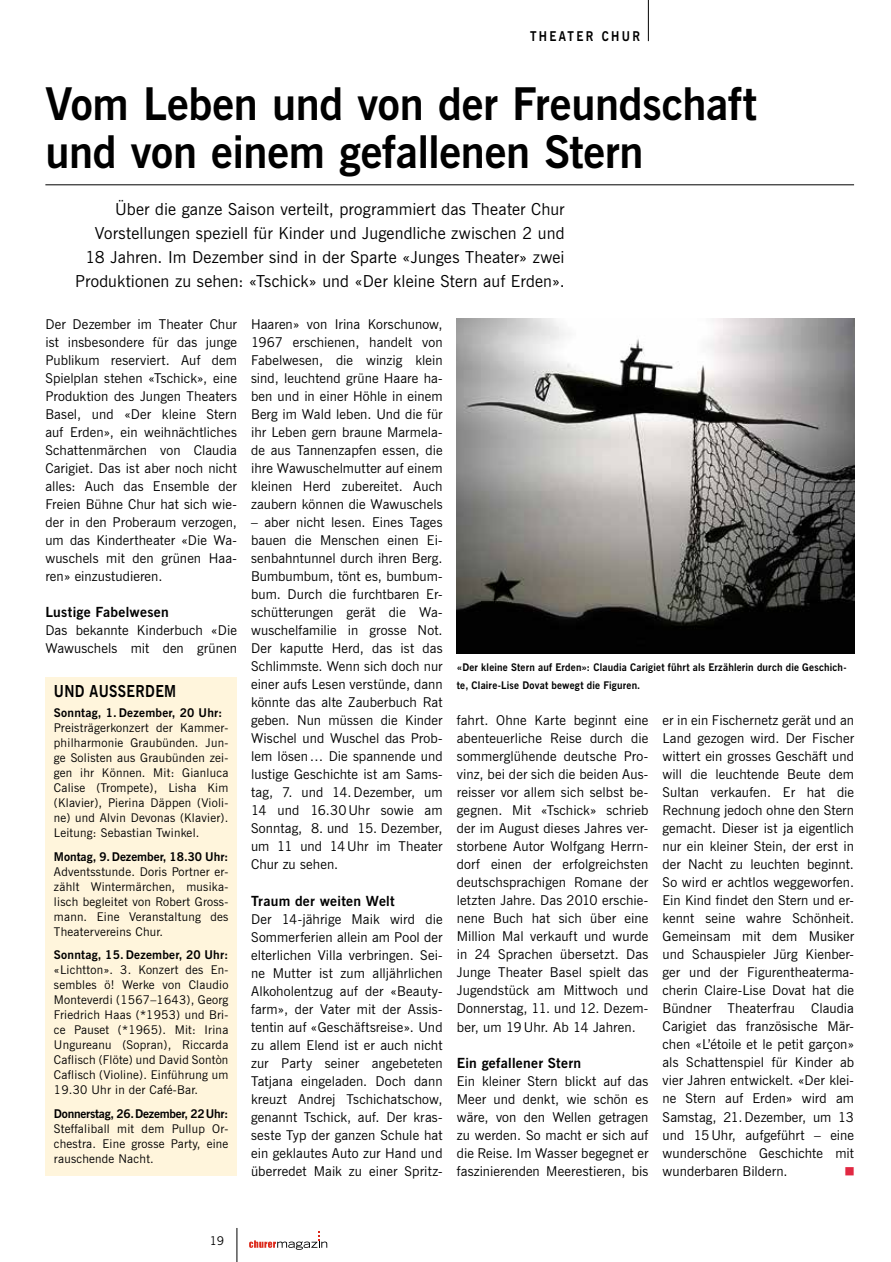
<style>
.page{position:relative;width:891px;height:1262px;background:#fff}
.page>*{position:absolute;margin:0;border:0;box-sizing:border-box;transform-origin:0 0}
.t1{font:700 45px/48px "News Gothic BT";letter-spacing:-.005em;color:#000}
.t2{font:16.5px/24px "News Gothic BT";letter-spacing:.01em;color:#000;text-align:right}
.t3{font:700 16.5px "News Gothic BT";letter-spacing:.025em;color:#000;scale:.86 1}
.t4{font:700 13.95px "News Gothic BT";letter-spacing:.02em;color:#000}
.t5{font:13.5px/18px "News Gothic BT";letter-spacing:.01em;color:#000;text-align:justify}
.t6{font:700 13.5px "News Gothic BT";letter-spacing:.2em;color:#000;scale:.86 1}
.t7{font:12px/15px "News Gothic BT";letter-spacing:.02em;color:#000;text-align:justify}
.t8{font:700 12px "News Gothic BT";letter-spacing:.02em;color:#000}
.t9{font:700 12px "News Gothic BT";letter-spacing:-.02em;color:#000}
.t10{font:700 12px "News Gothic BT";color:#000}
.t11{font:700 10.5px/18px "News Gothic BT";letter-spacing:.02em;color:#000;scale:.95 1}
.t12{font:9px "Zapf Dingbats IT Cby BT";color:#e12842}
</style>
<div class="page">
<hr style="left:647px;top:0;width:1px;height:41px;background:#000">
<hr style="left:236px;top:1227px;width:1px;height:34px;background:#000">
<svg style="left:249px;top:1231px;width:78px;height:18px"></svg>
<hr style="left:45px;top:184px;width:808px;height:1px;background:#000">
<div style="left:45px;top:676px;width:192px;height:499px;background:#fff5dc"></div>
<img style="left:456px;top:318px;width:397px;height:335px">
<p class="t6" style="left:530px;top:28px;width:129px">the ate r ch ur</p>
<h1 class="t1" style="left:45px;top:79px;width:712px">Vom Leben und von der Freundschaft und von einem gefallenen Stern</h1>
<p class="t2" style="left:75px;top:197px;width:491px">Über die ganze Saison verteilt, programmiert das Theater Chur Vorstellungen speziell für Kinder und Jugendliche zwischen 2 und 18 Jahren. Im Dezember sind in der Sparte «Junges Theater» zwei Produktionen zu sehen: «Tschick» und «Der kleine Stern auf Erden».</p>
<p class="t5" style="left:45px;top:315px;width:193px">Der Dezember im Theater Chur ist insbesondere für das junge Publikum reserviert. Auf dem Spielplan stehen «Tschick», eine Produktion des Jungen Theaters Basel, und «Der kleine Stern auf Erden», ein weihnächtliches Schattenmärchen von Claudia Carigiet. Das ist aber noch nicht alles: Auch das Ensemble der Freien Bühne Chur hat sich wie&shy;der in den Proberaum verzogen, um das Kindertheater «Die Wa&shy;wuschels mit den grünen Haa&shy;ren» einzustudieren.</p>
<p class="t4" style="left:45px;top:604px;width:125px">Lustige Fabelwesen</p>
<p class="t5" style="left:45px;top:621px;width:193px">Das bekannte Kinderbuch «Die<br>Wawuschels mit den grünen</p>
<p class="t3" style="left:54px;top:680px;width:144px">Un d ausserdem</p>
<p class="t8" style="left:54px;top:705px;width:170px">Sonntag, 1. Dezember, 20 U hr:</p>
<p class="t7" style="left:54px;top:720px;width:176px">Preisträgerkonzert der Kammer&shy;philharmonie Graubünden. Jun&shy;ge Solisten aus Graubünden zei&shy;gen ihr Können. Mit: Gianluca Calise (Trompete), Lisha Kim (Klavier), Pierina Däppen (Violi&shy;ne) und Alvin Devonas (Klavier).<br>Leitung: Sebastian Twinkel.</p>
<p class="t10" style="left:54px;top:849px;width:176px">Montag, 9. Dezember, 18.30 U hr:</p>
<p class="t7" style="left:54px;top:864px;width:176px">Adventsstunde. Doris Portner er&shy;zählt Wintermärchen, musika&shy;lisch begleitet von Robert Gross&shy;mann. Eine Veranstaltung des Theatervereins Chur.</p>
<p class="t8" style="left:54px;top:947px;width:176px">Sonntag, 15. Dezember, 20 U hr:</p>
<p class="t7" style="left:54px;top:962px;width:176px">«Lichtton». 3. Konzert des En&shy;sembles ö! Werke von Claudio Monteverdi (1567–1643), Georg Friedrich Haas (*1953) und Bri&shy;ce Pauset (*1965). Mit: Irina Ungureanu (Sopran), Riccarda Caflisch (Flöte) und David Sontòn Caflisch (Violine). Einführung um 19.30 Uhr in der Café-Bar.</p>
<p class="t9" style="left:54px;top:1106px;width:176px">Donnerstag, 26. Dezember, 22 U hr:</p>
<p class="t7" style="left:54px;top:1121px;width:176px">Steffaliball mit dem Pullup Or&shy;chestra. Eine grosse Party, eine rauschende Nacht.</p>
<p class="t5" style="left:251px;top:315px;width:193px">Haaren» von Irina Korschunow, 1967 erschienen, handelt von Fabelwesen, die winzig klein sind, leuchtend grüne Haare ha&shy;ben und in einer Höhle in einem Berg im Wald leben. Und die für ihr Leben gern braune Marmela&shy;de aus Tannenzapfen essen, die ihre Wawuschelmutter auf einem kleinen Herd zubereitet. Auch zaubern können die Wawuschels</p>
<p class="t5" style="left:251px;top:513px;width:193px">– aber nicht lesen. Eines Tages bauen die Menschen einen Ei&shy;senbahntunnel durch ihren Berg.<br>Bumbumbum, tönt es, bumbum&shy;bum. Durch die furchtbaren Er&shy;schütterungen gerät die Wa&shy;wuschelfamilie in grosse Not.<br>Der kaputte Herd, das ist das Schlimmste. Wenn sich doch nur einer aufs Lesen verstünde, dann könnte das alte Zauberbuch Rat geben. Nun müssen die Kinder Wischel und Wuschel das Prob&shy;lem lösen… Die spannende und lustige Geschichte ist am Sams&shy;tag, 7. und 14.Dezember, um 14 und 16.30 Uhr sowie am Sonntag, 8. und 15. Dezember, um 11 und 14 Uhr im Theater Chur zu sehen.</p>
<p class="t4" style="left:251px;top:892px;width:145px">Traum der weiten Welt</p>
<p class="t5" style="left:251px;top:909px;width:193px">Der 14-jährige Maik wird die Sommerferien allein am Pool der elterlichen Villa verbringen. Sei&shy;ne Mutter ist zum alljährlichen Alkoholentzug auf der «Beauty&shy;farm», der Vater mit der Assis&shy;tentin auf «Geschäftsreise». Und zu allem Elend ist er auch nicht zur Party seiner angebeteten Tatjana eingeladen. Doch dann kreuzt Andrej Tschichatschow, genannt Tschick, auf. Der kras&shy;seste Typ der ganzen Schule hat ein geklautes Auto zur Hand und überredet Maik zu einer Spritz-</p>
<p class="t11" style="left:456px;top:658px;width:411px">«Der kleine Stern auf Erden»: Claudia Carigiet führt als Erzählerin durch die Geschich&shy;te, Claire-Lise Dovat bewegt die Figuren.</p>
<p class="t5" style="left:456px;top:711px;width:193px">fahrt. Ohne Karte beginnt eine abenteuerliche Reise durch die sommerglühende deutsche Pro&shy;vinz, bei der sich die beiden Aus&shy;reisser vor allem sich selbst be&shy;gegnen. Mit «Tschick» schrieb der im August dieses Jahres ver&shy;storbene Autor Wolfgang Herrn&shy;dorf einen der erfolgreichsten deutschsprachigen Romane der letzten Jahre. Das 2010 erschie&shy;nene Buch hat sich über eine Million Mal verkauft und wurde in 24 Sprachen übersetzt. Das Junge Theater Basel spielt das Jugendstück am Mittwoch und Donnerstag, 11. und 12. Dezem&shy;ber, um 19 Uhr. Ab 14 Jahren.</p>
<p class="t4" style="left:456px;top:1054px;width:126px">Ein gefallener Stern</p>
<p class="t5" style="left:456px;top:1071px;width:193px">Ein kleiner Stern blickt auf das Meer und denkt, wie schön es wäre, von den Wellen getragen zu werden. So macht er sich auf die Reise. Im Wasser begegnet er faszinierenden Meerestieren, bis</p>
<p class="t5" style="left:662px;top:711px;width:193px">er in ein Fischernetz gerät und an Land gezogen wird. Der Fischer wittert ein grosses Geschäft und will die leuchtende Beute dem Sultan verkaufen. Er hat die Rechnung jedoch ohne den Stern gemacht. Dieser ist ja eigentlich nur ein kleiner Stein, der erst in der Nacht zu leuchten beginnt.<br>So wird er achtlos weggeworfen.<br>Ein Kind findet den Stern und er&shy;kennt seine wahre Schönheit.<br>Gemeinsam mit dem Musiker und Schauspieler Jürg Kienber&shy;ger und der Figurentheaterma&shy;cherin Claire-Lise Dovat hat die Bündner Theaterfrau Claudia Carigiet das französische Mär&shy;chen «L’étoile et le petit garçon» als Schattenspiel für Kinder ab vier Jahren entwickelt. «Der klei&shy;ne Stern auf Erden» wird am Samstag, 21.Dezember, um 13 und 15 Uhr, aufgeführt – eine wunderschöne Geschichte mit wunderbaren Bildern.</p>
<p class="t12" style="left:844px;top:1166px;width:10px">■</p>
<p class="t7" style="left:210px;top:1233px;width:16px">19</p>
</div>
